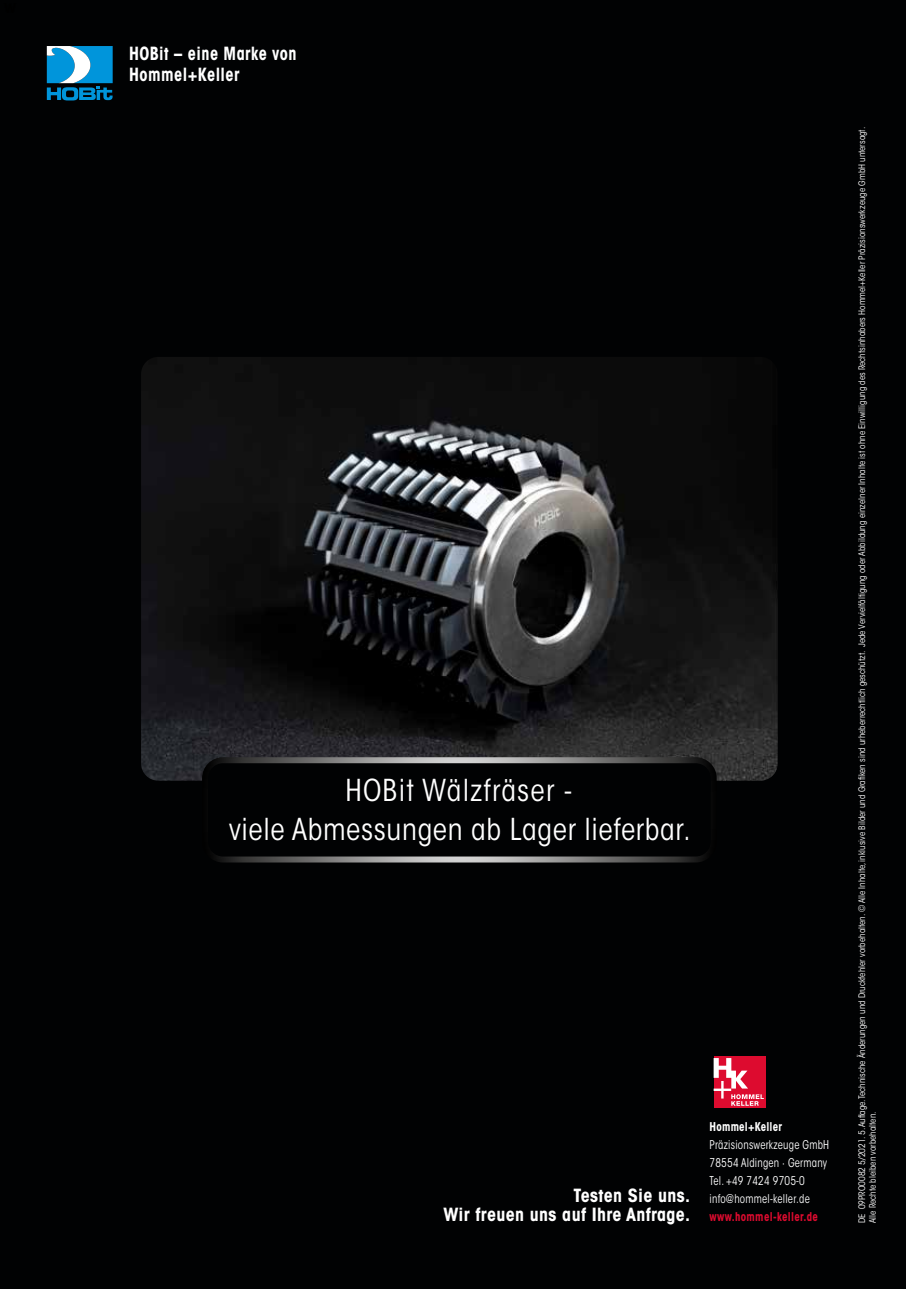
<style>
.page{position:relative;width:906px;height:1289px;background:#fff}
.page>*{position:absolute;margin:0;border:0;box-sizing:border-box;transform-origin:0 0}
.t1{font:condensed 30px/39px "ITC Avant Garde Std";letter-spacing:.02em;color:#fff;text-align:center}
.t2{font:700 condensed 18px/19.5px "ITC Avant Garde Std";letter-spacing:.02em;color:#fff;text-align:right}
.t3{font:700 condensed 18px/21px "ITC Avant Garde Std";letter-spacing:.02em;color:#fff;scale:.9 1}
.t4{font:condensed 12px/18px "ITC Avant Garde Std";letter-spacing:.02em;color:#fff;scale:.9 1}
.t5{font:700 condensed 12px "ITC Avant Garde Std";letter-spacing:.03em;color:#dd0b2f;scale:.9 1}
.t6{font:700 condensed 12px "ITC Avant Garde Std";letter-spacing:.02em;color:#fff;scale:.9 1}
.t7{font:condensed 9px/10.5px "ITC Avant Garde Std";color:#fff}
</style>
<div class="page">
<div style="left:0;top:0;width:906px;height:1288px;background:#010203"></div>
<svg style="left:47px;top:47px;width:66px;height:53px;background:#2d8fbd"></svg>
<div style="left:713px;top:1056px;width:52px;height:52px;background:linear-gradient(to right,#dd0b2f,#dd0b2f)"></div>
<svg style="left:713px;top:1058px;width:51px;height:47px;background:#e24b65"></svg>
<img style="left:143px;top:358px;width:633px;height:421px">
<div style="left:205px;top:760px;width:508px;height:99px;background:#010203;border-radius:18px"></div>
<div style="left:202px;top:757px;width:514px;height:105px;border:6px solid #fff;border-radius:18px"></div>
<h2 class="t3" style="left:129px;top:43px;width:187px">HOBit – eine Marke von<br>Hommel+Keller</h2>
<h1 class="t1" style="left:229px;top:771px;width:463px">HOBit Wälzfräser -<br>viele Abmessungen ab Lager lieferbar.</h1>
<h2 class="t2" style="left:443px;top:1185px;width:248px">Testen Sie uns.<br>Wir freuen uns auf Ihre Anfrage.</h2>
<h3 class="t6" style="left:709px;top:1119px;width:82px">Hommel+Keller</h3>
<h3 class="t4" style="left:709px;top:1136px;width:134px">Präzisionswerkzeuge GmbH<br>78554 Aldingen · Germany<br>Tel. +49 7424 9705-0 info@hommel-keller.de</h3>
<h3 class="t5" style="left:709px;top:1209px;width:122px">www.hommel-keller.de</h3>
<p class="t7" style="left:856px;top:1223px;width:1097px;rotate:-90deg">DE 09PRO0082 5/2021. 5. Auflage. Technische Änderungen und Druckfehler vorbehalten. © Alle Inhalte, inklusive Bilder und Grafiken sind urheberrechtlich geschützt. Jede Vervielfältigung oder Abbildung einzelner Inhalte ist ohne Einwilligung des Rechtsinhabers Hommel+Keller Präzisionswerkzeuge GmbH untersagt.<br>Alle Rechte bleiben vorbehalten.</p>
</div>
